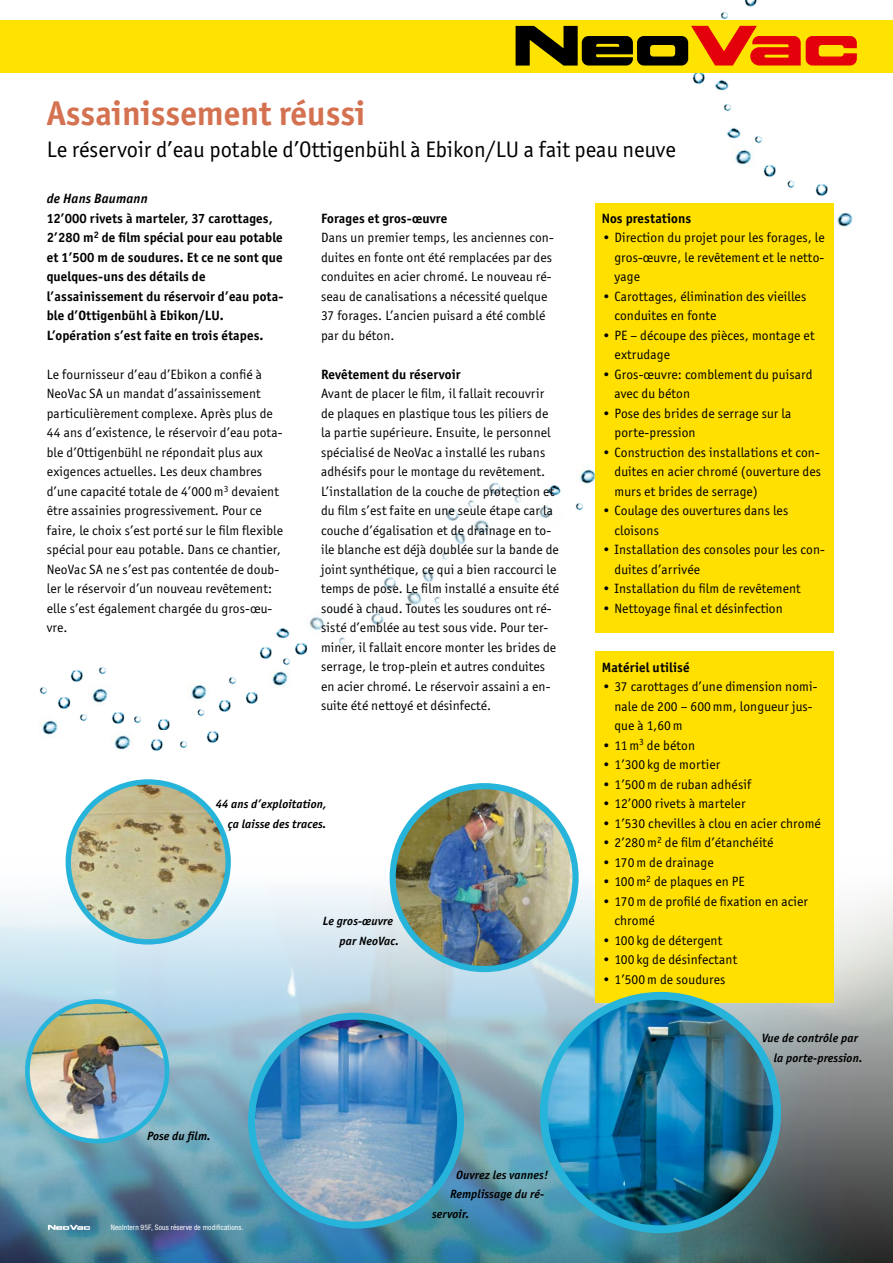
<style>
.page{position:relative;width:893px;height:1263px;background:#fff}
.page>*{position:absolute;margin:0;border:0;box-sizing:border-box;transform-origin:0 0}
.t1{font:700 34.5px "Officina San ITC";color:#d47150}
.t2{font:22.5px "Officina San ITC";color:#000}
.t3{font:13.5px/19.5px "Officina San ITC";letter-spacing:.01em;color:#000}
.t4{font:700 13.5px/19.5px "Officina San ITC";letter-spacing:.01em;color:#000}
.t5{font:italic 700 13.5px "Officina San ITC";letter-spacing:.01em;color:#000}
.t6{font:italic 700 12px/19.5px "Officina San ITC";letter-spacing:.01em;color:#000}
.t7{font:condensed 7.5px "Helvetica Neue";letter-spacing:.02em;color:#fff}
</style>
<div class="page">
<img style="left:68px;top:782px;width:160px;height:160px;border-radius:80px">
<img style="left:0;top:854px;width:893px;height:409px">
<img style="left:70px;top:670px;width:13px;height:12px">
<img style="left:833px;top:207px;width:20px;height:23px">
<img style="left:271px;top:671px;width:17px;height:15px">
<img style="left:41px;top:720px;width:17px;height:15px">
<img style="left:91px;top:688px;width:17px;height:15px">
<img style="left:113px;top:735px;width:18px;height:17px">
<img style="left:579px;top:469px;width:16px;height:15px">
<div style="left:595px;top:203px;width:238px;height:429px;background:#ffe000"></div>
<img style="left:720px;top:12px;width:8px;height:8px">
<img style="left:723px;top:104px;width:8px;height:8px">
<img style="left:754px;top:136px;width:8px;height:8px">
<img style="left:282px;top:658px;width:8px;height:8px">
<img style="left:179px;top:741px;width:8px;height:8px">
<img style="left:228px;top:677px;width:8px;height:8px">
<img style="left:98px;top:667px;width:8px;height:8px">
<img style="left:39px;top:687px;width:8px;height:8px">
<img style="left:134px;top:716px;width:7px;height:8px">
<img style="left:79px;top:714px;width:8px;height:8px">
<img style="left:197px;top:709px;width:8px;height:7px">
<img style="left:575px;top:503px;width:8px;height:8px">
<img style="left:787px;top:180px;width:8px;height:8px">
<img style="left:744px;top:0;width:13px;height:7px">
<img style="left:688px;top:72px;width:26px;height:12px">
<img style="left:245px;top:692px;width:13px;height:12px">
<img style="left:218px;top:700px;width:13px;height:12px">
<img style="left:206px;top:731px;width:13px;height:12px">
<img style="left:157px;top:719px;width:13px;height:11px">
<img style="left:763px;top:165px;width:13px;height:12px">
<img style="left:259px;top:647px;width:13px;height:12px">
<img style="left:57px;top:697px;width:14px;height:12px">
<img style="left:111px;top:712px;width:14px;height:12px">
<img style="left:815px;top:184px;width:13px;height:12px">
<img style="left:294px;top:643px;width:14px;height:12px">
<img style="left:150px;top:739px;width:13px;height:12px">
<img style="left:727px;top:127px;width:14px;height:12px">
<img style="left:276px;top:627px;width:14px;height:12px">
<img style="left:706px;top:73px;width:23px;height:18px">
<img style="left:547px;top:484px;width:14px;height:12px">
<img style="left:734px;top:149px;width:18px;height:18px">
<img style="left:190px;top:684px;width:17px;height:16px">
<img style="left:515px;top:495px;width:7px;height:8px">
<img style="left:472px;top:500px;width:3px;height:8px">
<img style="left:442px;top:554px;width:7px;height:6px">
<img style="left:434px;top:596px;width:7px;height:8px">
<img style="left:339px;top:606px;width:7px;height:8px">
<img style="left:339px;top:637px;width:7px;height:8px">
<img style="left:539px;top:506px;width:13px;height:13px">
<img style="left:488px;top:482px;width:27px;height:18px">
<img style="left:446px;top:500px;width:26px;height:19px">
<img style="left:371px;top:613px;width:13px;height:12px">
<img style="left:383px;top:577px;width:14px;height:12px">
<img style="left:422px;top:557px;width:22px;height:25px">
<img style="left:443px;top:519px;width:23px;height:35px">
<img style="left:407px;top:591px;width:15px;height:14px">
<img style="left:466px;top:511px;width:23px;height:23px">
<img style="left:309px;top:616px;width:16px;height:15px">
<img style="left:27px;top:1001px;width:140px;height:140px;border-radius:70px">
<div style="left:25px;top:999px;width:144px;height:144px;border:5px solid #26b4da;border-radius:50%"></div>
<img style="left:393px;top:786px;width:183px;height:183px;border-radius:91px">
<div style="left:390px;top:783px;width:189px;height:189px;border:6px solid #26b4da;border-radius:50%"></div>
<img style="left:252px;top:1016px;width:209px;height:209px">
<div style="left:248px;top:1013px;width:216px;height:215px;border:7px solid #26b4da;border-radius:50%"></div>
<div style="left:595px;top:651px;width:238px;height:352px;background:#ffe000"></div>
<img style="left:544px;top:996px;width:233px;height:233px;border-radius:117px">
<div style="left:540px;top:992px;width:241px;height:241px;border:8px solid #26b4da;border-radius:50%"></div>
<svg style="left:48px;top:1225px;width:42px;height:5px"></svg>
<div style="left:0;top:20px;width:893px;height:52px;background:#ffe300"></div>
<svg style="left:516px;top:26px;width:341px;height:40px"></svg>
<h1 class="t1" style="left:47px;top:92px;width:320px">Assainissement réussi</h1>
<h2 class="t2" style="left:47px;top:136px;width:630px">Le réservoir d’eau potable d’Ottigenbühl à Ebikon/LU a fait peau neuve</h2>
<p class="t5" style="left:47px;top:191px;width:102px">de Hans Baumann</p>
<p class="t4" style="left:47px;top:208px;width:238px">12’000 rivets à marteler, 37 carottages, 2’280 m<sup>2</sup> de film spécial pour eau potable et 1’500 m de soudures. Et ce ne sont que quelques-uns des détails de l’assainissement du réservoir d’eau pota&shy;ble d’Ottigenbühl à Ebikon/LU.<br>L’opération s’est faite en trois étapes.</p>
<p class="t3" style="left:47px;top:365px;width:238px">Le fournisseur d’eau d’Ebikon a confié à NeoVac SA un mandat d’assainissement particulièrement complexe. Après plus de 44 ans d’existence, le réservoir d’eau pota&shy;ble d’Ottigenbühl ne répondait plus aux exigences actuelles. Les deux chambres d’une capacité totale de 4’000 m<sup>3</sup> devaient être assainies progressivement. Pour ce faire, le choix s’est porté sur le film flexible spécial pour eau potable. Dans ce chantier, NeoVac SA ne s’est pas contentée de doub&shy;ler le réservoir d’un nouveau revêtement: elle s’est également chargée du gros-œu&shy;vre.</p>
<p class="t4" style="left:321px;top:208px;width:128px">Forages et gros-œuvre</p>
<p class="t3" style="left:321px;top:228px;width:234px">Dans un premier temps, les anciennes con&shy;duites en fonte ont été remplacées par des conduites en acier chromé. Le nouveau ré&shy;seau de canalisations a nécessité quelque 37 forages. L’ancien puisard a été comblé par du béton.</p>
<p class="t4" style="left:321px;top:364px;width:141px">Revêtement du réservoir</p>
<p class="t3" style="left:321px;top:384px;width:240px">Avant de placer le film, il fallait recouvrir de plaques en plastique tous les piliers de la partie supérieure. Ensuite, le personnel spécialisé de NeoVac a installé les rubans adhésifs pour le montage du revêtement.<br>L’installation de la couche de protection et du film s’est faite en une seule étape car la couche d’égalisation et de drainage en to&shy;ile blanche est déjà doublée sur la bande de joint synthétique, ce qui a bien raccourci le temps de pose. Le film installé a ensuite été soudé à chaud. Toutes les soudures ont ré&shy;sisté d’emblée au test sous vide. Pour ter&shy;miner, il fallait encore monter les brides de serrage, le trop-plein et autres conduites en acier chromé. Le réservoir assaini a en&shy;suite été nettoyé et désinfecté.</p>
<p class="t6" style="left:216px;top:794px;width:112px;text-align:right">44 ans d’exploitation, ça laisse des traces.</p>
<p class="t6" style="left:147px;top:1126px;width:65px">Pose du film.</p>
<p class="t7" style="left:111px;top:1223px;width:134px">NeoIntern 95F, Sous réserve de modifications.</p>
<p class="t6" style="left:340px;top:911px;width:61px;text-indent:-17px">Le gros-œuvre par NeoVac.</p>
<p class="t6" style="left:456px;top:1165px;width:94px">Ouvrez les vannes!</p>
<p class="t6" style="left:450px;top:1184px;width:95px">Remplissage du ré-</p>
<p class="t6" style="left:432px;top:1204px;width:39px">servoir.</p>
<p class="t4" style="left:602px;top:208px;width:91px">Nos prestations</p>
<p class="t3" style="left:614px;top:228px;width:212px;text-align:justify;text-indent:-13px">• Direction du projet pour les forages, le gros-œuvre, le revêtement et le netto&shy;yage</p>
<p class="t3" style="left:614px;top:287px;width:193px;text-indent:-13px">• Carottages, élimination des vieilles conduites en fonte</p>
<p class="t3" style="left:614px;top:326px;width:202px;text-indent:-13px">• PE – découpe des pièces, montage et extrudage</p>
<p class="t3" style="left:614px;top:365px;width:200px;text-indent:-13px">• Gros-œuvre: comblement du puisard avec du béton</p>
<p class="t3" style="left:614px;top:403px;width:178px;text-indent:-13px">• Pose des brides de serrage sur la porte-pression</p>
<p class="t3" style="left:614px;top:442px;width:208px;text-align:justify;text-indent:-13px">• Construction des installations et con&shy;duites en acier chromé (ouverture des murs et brides de serrage)</p>
<p class="t3" style="left:614px;top:501px;width:175px;text-indent:-13px">• Coulage des ouvertures dans les cloisons</p>
<p class="t3" style="left:614px;top:540px;width:212px;text-indent:-13px">• Installation des consoles pour les con&shy;duites d’arrivée</p>
<p class="t3" style="left:602px;top:579px;width:201px">• Installation du film de revêtement</p>
<p class="t3" style="left:602px;top:598px;width:183px">• Nettoyage final et désinfection</p>
<p class="t4" style="left:602px;top:657px;width:89px">Matériel utilisé</p>
<p class="t3" style="left:614px;top:677px;width:205px;text-indent:-13px">• 37 carottages d’une dimension nomi&shy;nale de 200 – 600 mm, longueur jus&shy;que à 1,60 m</p>
<p class="t3" style="left:602px;top:735px;width:95px">• 11 m<sup>3</sup> de béton</p>
<p class="t3" style="left:602px;top:755px;width:120px">• 1’300 kg de mortier</p>
<p class="t3" style="left:602px;top:774px;width:151px">• 1’500 m de ruban adhésif</p>
<p class="t3" style="left:602px;top:794px;width:145px">• 12’000 rivets à marteler</p>
<p class="t3" style="left:602px;top:813px;width:221px">• 1’530 chevilles à clou en acier chromé</p>
<p class="t3" style="left:602px;top:833px;width:173px">• 2’280 m<sup>2</sup> de film d’étanchéité</p>
<p class="t3" style="left:602px;top:852px;width:113px">• 170 m de drainage</p>
<p class="t3" style="left:602px;top:872px;width:145px">• 100 m<sup>2</sup> de plaques en PE</p>
<p class="t3" style="left:614px;top:891px;width:195px;text-indent:-13px">• 170 m de profilé de fixation en acier chromé</p>
<p class="t3" style="left:602px;top:930px;width:122px">• 100 kg de détergent</p>
<p class="t3" style="left:602px;top:950px;width:137px">• 100 kg de désinfectant</p>
<p class="t3" style="left:602px;top:969px;width:125px">• 1’500 m de soudures</p>
<p class="t6" style="left:774px;top:1028px;width:90px;text-indent:-12px">Vue de contrôle par la porte-pression.</p>
</div>
